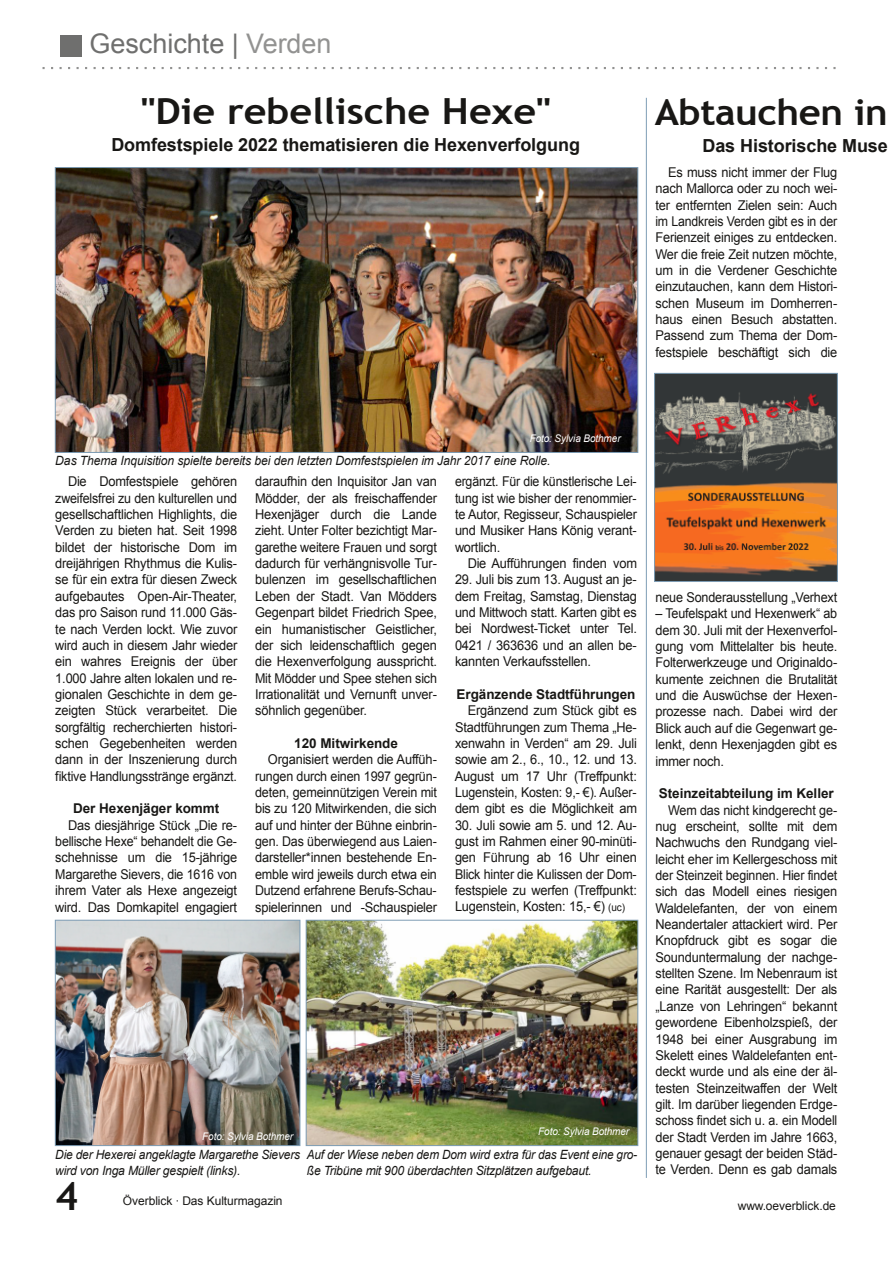
<style>
.page{position:relative;width:893px;height:1263px;background:#fff}
.page>*{position:absolute;margin:0;border:0;box-sizing:border-box;transform-origin:0 0}
.t1{font:700 39px "Trebuchet MS";color:#181715}
.t2{font:700 36px "Trebuchet MS";letter-spacing:-.005em;color:#181715;scale:1.1 1}
.t3{font:700 36px "Trebuchet MS";letter-spacing:-.005em;color:#181715;scale:1.07 1}
.t4{font:27px "Arial";color:#6f6f6e}
.t5{font:700 18px "Arial";letter-spacing:-.005em;color:#181715}
.t6{font:13.5px/16.4px "Arial";letter-spacing:-.01em;color:#181715;text-align:justify;scale:.95 1}
.t7{font:13.5px/16.4px "Arial";letter-spacing:-.01em;color:#181715;text-align:justify;scale:.93 1}
.t8{font:13.5px/16.4px "Arial";letter-spacing:-.01em;color:#181715;text-align:justify;scale:.94 1}
.t9{font:13.5px/16.4px "Arial";letter-spacing:-.01em;color:#181715;text-align:justify;scale:.92 1}
.t10{font:700 13.5px "Arial";color:#181715}
.t11{font:italic 12.75px/16.4px "Arial";letter-spacing:-.015em;color:#181715;scale:.92 1}
.t12{font:italic 12.75px "Arial";letter-spacing:-.015em;color:#181715;scale:.95 1}
.t13{font:italic 12.75px/16.4px "Arial";letter-spacing:-.015em;color:#181715;scale:.94 1}
.t14{font:12px "Arial";letter-spacing:-.005em;color:#181715}
.t15{font:italic 10.5px "Arial";letter-spacing:-.01em;color:#fff;scale:.95 1}
.s1{color:#929291}
.s2{font-size:10.5px}
</style>
<div class="page">
<svg style="left:43px;top:67px;width:793px;height:2px"></svg>
<div style="left:60px;top:35px;width:21px;height:21px;background:#6f6f6e"></div>
<img style="left:308px;top:922px;width:328px;height:222px">
<div style="left:306px;top:920px;width:332px;height:226px;border:1px solid #7e9db5"></div>
<img style="left:57px;top:169px;width:579px;height:282px">
<div style="left:55px;top:167px;width:583px;height:286px;border:1px solid #7e9db5"></div>
<img style="left:656px;top:375px;width:180px;height:205px">
<div style="left:654px;top:373px;width:184px;height:209px;border:1px solid #7e9db5"></div>
<img style="left:57px;top:922px;width:241px;height:222px">
<div style="left:55px;top:920px;width:245px;height:226px;border:1px solid #7e9db5"></div>
<hr style="left:646px;top:98px;width:1px;height:1080px;background:#7e9db5">
<h3 class="t4" style="left:89px;top:28px;width:244px">Geschichte | <span class="s1">Verden</span></h3>
<h2 class="t2" style="left:141px;top:90px;width:374px">"Die rebellische Hexe"</h2>
<h3 class="t5" style="left:111px;top:135px;width:470px">Domfestspiele 2022 thematisieren die Hexenverfolgung</h3>
<h2 class="t3" style="left:655px;top:91px;width:219px">Abtauchen in</h2>
<h3 class="t5" style="left:702px;top:135px;width:187px">Das Historische Muse</h3>
<p class="t6" style="left:655px;top:164px;width:193px;text-indent:13px">Es muss nicht immer der Flug nach Mallorca oder zu noch wei&shy;ter entfernten Zielen sein: Auch im Landkreis Verden gibt es in der Ferienzeit einiges zu entdecken.<br>Wer die freie Zeit nutzen möchte, um in die Verdener Geschichte einzutauchen, kann dem Histori&shy;schen Museum im Domherren&shy;haus einen Besuch abstatten.<br>Passend zum Thema der Dom&shy;festspiele beschäftigt sich die</p>
<p class="t15" style="left:530px;top:433px;width:97px">Foto: Sylvia Bothmer</p>
<p class="t12" style="left:55px;top:454px;width:523px">Das Thema Inquisition spielte bereits bei den letzten Domfestspielen im Jahr 2017 eine Rolle.</p>
<p class="t6" style="left:55px;top:473px;width:193px;text-indent:13px">Die Domfestspiele gehören zweifelsfrei zu den kulturellen und gesellschaftlichen Highlights, die Verden zu bieten hat. Seit 1998 bildet der historische Dom im dreijährigen Rhythmus die Kulis&shy;se für ein extra für diesen Zweck aufgebautes Open-Air-Theater, das pro Saison rund 11.000 Gäs&shy;te nach Verden lockt. Wie zuvor wird auch in diesem Jahr wieder ein wahres Ereignis der über 1.000 Jahre alten lokalen und re&shy;gionalen Geschichte in dem ge&shy;zeigten Stück verarbeitet. Die sorgfältig recherchierten histori&shy;schen Gegebenheiten werden dann in der Inszenierung durch fiktive Handlungsstränge ergänzt.</p>
<p class="t10" style="left:73px;top:801px;width:148px">Der Hexenjäger kommt</p>
<p class="t6" style="left:55px;top:817px;width:193px;text-indent:13px">Das diesjährige Stück „Die re&shy;bellische Hexe“ behandelt die Ge&shy;schehnisse um die 15-jährige Margarethe Sievers, die 1616 von ihrem Vater als Hexe angezeigt wird. Das Domkapitel engagiert</p>
<p class="t6" style="left:255px;top:473px;width:193px">daraufhin den Inquisitor Jan van Mödder, der als freischaffender Hexenjäger durch die Lande zieht. Unter Folter bezichtigt Mar&shy;garethe weitere Frauen und sorgt dadurch für verhängnisvolle Tur&shy;bulenzen im gesellschaftlichen Leben der Stadt. Van Mödders Gegenpart bildet Friedrich Spee, ein humanistischer Geistlicher, der sich leidenschaftlich gegen die Hexenverfolgung ausspricht.<br>Mit Mödder und Spee stehen sich Irrationalität und Vernunft unver&shy;söhnlich gegenüber.</p>
<p class="t10" style="left:294px;top:736px;width:105px">120 Mitwirkende</p>
<p class="t6" style="left:255px;top:751px;width:193px;text-indent:13px">Organisiert werden die Auffüh&shy;rungen durch einen 1997 gegrün&shy;deten, gemeinnützigen Verein mit bis zu 120 Mitwirkenden, die sich auf und hinter der Bühne einbrin&shy;gen. Das überwiegend aus Laien&shy;darsteller*innen bestehende En&shy;emble wird jeweils durch etwa ein Dutzend erfahrene Berufs-Schau&shy;spielerinnen und -Schauspieler</p>
<p class="t9" style="left:455px;top:473px;width:199px">ergänzt. Für die künstlerische Lei&shy;tung ist wie bisher der renommier&shy;te Autor, Regisseur, Schauspieler und Musiker Hans König verant&shy;wortlich.</p>
<p class="t6" style="left:468px;top:555px;width:180px">Die Aufführungen finden vom</p>
<p class="t8" style="left:455px;top:571px;width:195px">29. Juli bis zum 13. August an je&shy;dem Freitag, Samstag, Dienstag und Mittwoch statt. Karten gibt es bei Nordwest-Ticket unter Tel.<br>0421 / 363636 und an allen be&shy;kannten Verkaufsstellen.</p>
<p class="t10" style="left:457px;top:687px;width:180px">Ergänzende Stadtführungen</p>
<p class="t6" style="left:455px;top:702px;width:193px;text-indent:13px">Ergänzend zum Stück gibt es Stadtführungen zum Thema „He&shy;xenwahn in Verden“ am 29. Juli sowie am 2., 6., 10., 12. und 13.<br>August um 17 Uhr (Treffpunkt:<br>Lugenstein, Kosten: 9,- €). Außer&shy;dem gibt es die Möglichkeit am</p>
<p class="t6" style="left:455px;top:817px;width:193px">30. Juli sowie am 5. und 12. Au&shy;gust im Rahmen einer 90-minüti&shy;gen Führung ab 16 Uhr einen Blick hinter die Kulissen der Dom&shy;festspiele zu werfen (Treffpunkt:<br>Lugenstein, Kosten: 15,- €) <span class="s2">(uc)</span></p>
<p class="t15" style="left:202px;top:1130px;width:97px">Foto: Sylvia Bothmer</p>
<p class="t15" style="left:538px;top:1126px;width:97px">Foto: Sylvia Bothmer</p>
<p class="t13" style="left:55px;top:1146px;width:262px">Die der Hexerei angeklagte Margarethe Sievers wird von Inga Müller gespielt (links).</p>
<p class="t11" style="left:307px;top:1146px;width:360px">Auf der Wiese neben dem Dom wird extra für das Event eine gro&shy;ße Tribüne mit 900 überdachten Sitzplätzen aufgebaut.</p>
<p class="t7" style="left:655px;top:589px;width:197px">neue Sonderausstellung „Verhext</p>
<p class="t7" style="left:655px;top:605px;width:197px">– Teufelspakt und Hexenwerk“ ab dem 30. Juli mit der Hexenverfol&shy;gung vom Mittelalter bis heute.<br>Folterwerkzeuge und Originaldo&shy;kumente zeichnen die Brutalität und die Auswüchse der Hexen&shy;prozesse nach. Dabei wird der Blick auch auf die Gegenwart ge&shy;lenkt, denn Hexenjagden gibt es immer noch.</p>
<p class="t10" style="left:659px;top:786px;width:176px">Steinzeitabteilung im Keller</p>
<p class="t7" style="left:655px;top:802px;width:197px;text-indent:13px">Wem das nicht kindgerecht ge&shy;nug erscheint, sollte mit dem Nachwuchs den Rundgang viel&shy;leicht eher im Kellergeschoss mit der Steinzeit beginnen. Hier findet sich das Modell eines riesigen Waldelefanten, der von einem Neandertaler attackiert wird. Per Knopfdruck gibt es sogar die Sounduntermalung der nachge&shy;stellten Szene. Im Nebenraum ist eine Rarität ausgestellt: Der als „Lanze von Lehringen“ bekannt gewordene Eibenholzspieß, der 1948 bei einer Ausgrabung im Skelett eines Waldelefanten ent&shy;deckt wurde und als eine der äl&shy;testen Steinzeitwaffen der Welt gilt. Im darüber liegenden Erdge&shy;schoss findet sich u. a. ein Modell der Stadt Verden im Jahre 1663, genauer gesagt der beiden Städ&shy;te Verden. Denn es gab damals</p>
<h1 class="t1" style="left:56px;top:1173px;width:24px">4</h1>
<p class="t14" style="left:123px;top:1193px;width:161px">Överblick ∙ Das Kulturmagazin</p>
<p class="t14" style="left:738px;top:1199px;width:100px">www.oeverblick.de</p>
</div>
